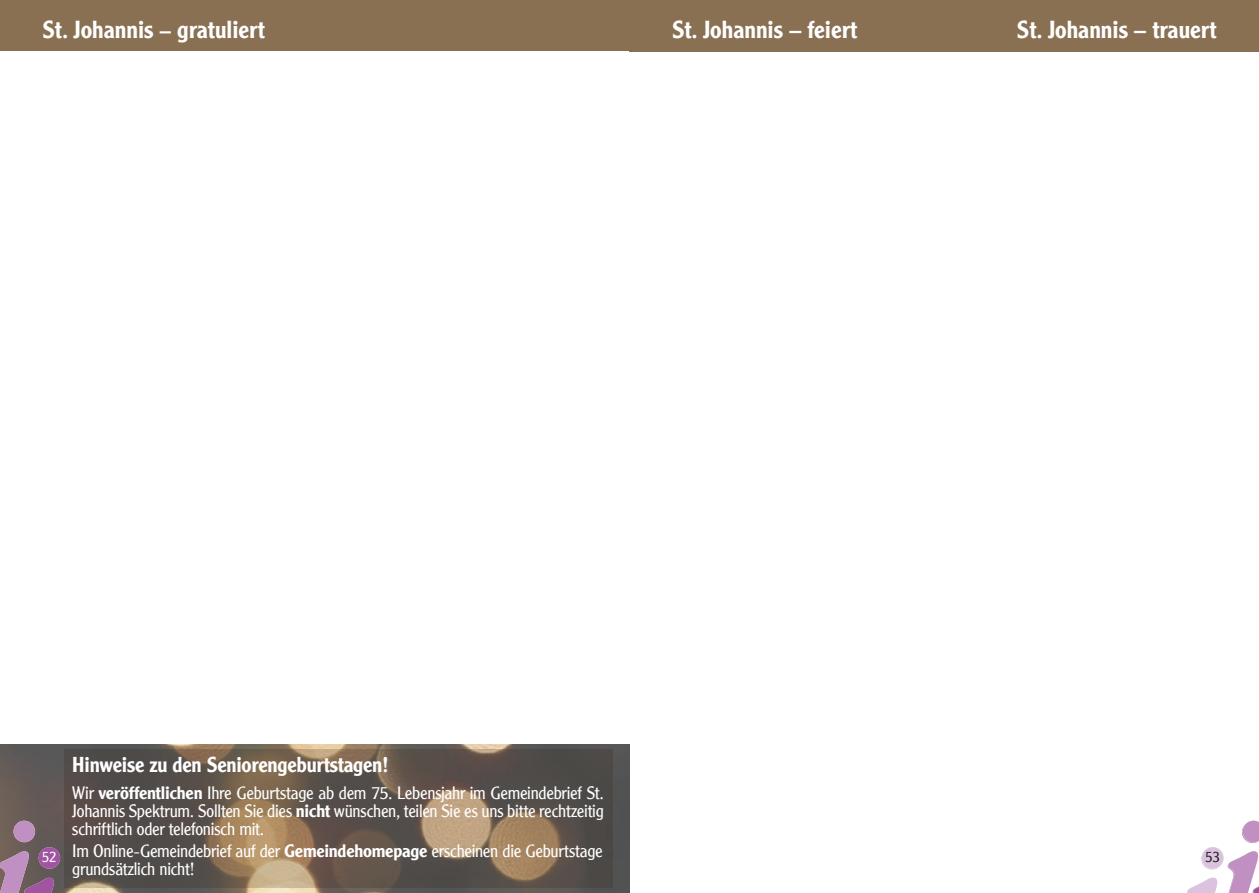
<style>
.page{position:relative;width:1259px;height:893px;background:#fff}
.page>*{position:absolute;margin:0;border:0;box-sizing:border-box;transform-origin:0 0}
.t1{font:500 24px "Clearface Gothic LH";color:#fff}
.t2{font:500 21px "Clearface Gothic LH";letter-spacing:-.01em;color:#fff}
.t3{font:300 17.55px/18px "Clearface Gothic LH";letter-spacing:-.015em;color:#fff;text-align:justify;scale:1.06 1}
.t4{font:300 15px "Clearface Gothic LH";color:#231f20}
.t5{font:300 15px "Clearface Gothic LH";color:#fff}
.s1{font-size:22.5px}
.s2{font-weight:500}
</style>
<div class="page">
<div style="left:0;top:0;width:629px;height:51px;background:#897053"></div>
<div style="left:629px;top:0;width:630px;height:51px;background:#897053"></div>
<img style="left:0;top:744px;width:629px;height:149px">
<svg style="left:64px;top:749px;width:548px;height:138px"></svg>
<svg style="left:1187px;top:821px;width:72px;height:72px"></svg>
<svg style="left:0;top:821px;width:60px;height:72px"></svg>
<h1 class="t1" style="left:43px;top:15px;width:224px">St. Johannis <span class="s1">–</span> gratuliert</h1>
<h1 class="t1" style="left:672px;top:15px;width:187px">St. Johannis – feiert</h1>
<h1 class="t1" style="left:1017px;top:15px;width:201px">St. Johannis – trauert</h1>
<p class="t5" style="left:42px;top:848px;width:16px">52</p>
<p class="t2" style="left:72px;top:752px;width:318px">Hinweise zu den Seniorengeburtstagen!</p>
<p class="t3" style="left:72px;top:784px;width:503px">Wir <span class="s2">veröffentlichen</span> Ihre Geburtstage ab dem 75. Lebensjahr im Gemeindebrief St.<br>Johannis Spektrum. Sollten Sie dies <span class="s2">nicht</span> wünschen, teilen Sie es uns bitte rechtzeitig schriftlich oder telefonisch mit.</p>
<p class="t3" style="left:72px;top:842px;width:502px">Im Online-Gemeindebrief auf der <span class="s2">Gemeindehomepage</span> erscheinen die Geburtstage grundsätzlich nicht!</p>
<p class="t4" style="left:1205px;top:848px;width:16px">53</p>
</div>
